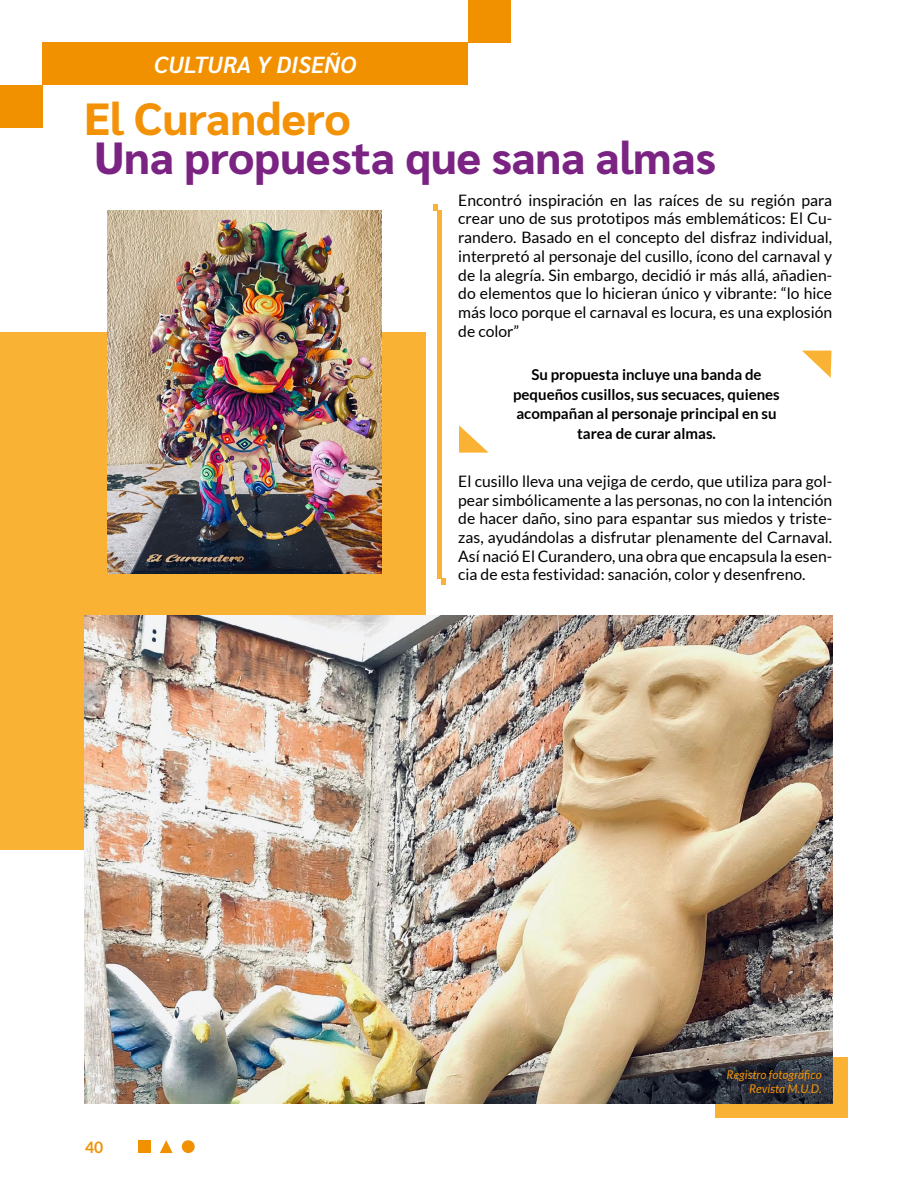
<style>
.page{position:relative;width:918px;height:1188px;background:#fff}
.page>*{position:absolute;margin:0;border:0;box-sizing:border-box;transform-origin:0 0}
.t1{font:800 45px "Sarabun";color:#7b2383}
.t2{font:800 45px "Sarabun";color:#f39207}
.t3{font:italic 600 23.25px "Sarabun";color:#fff}
.t4{font:15.75px/18.8px "Lato";color:#000;text-align:justify}
.t5{font:700 15.75px "Lato";color:#f29100}
.t6{font:700 15px/19.5px "Lato";color:#000;text-align:center}
.t7{font:italic 12px/14.4px "Lato";color:#f29207;text-align:right}
</style>
<div class="page">
<div style="left:715px;top:1057px;width:132px;height:60px;background:#f9b234"></div>
<div style="left:0;top:332px;width:425px;height:517px;background:#f9b234"></div>
<img style="left:84px;top:615px;width:748px;height:488px">
<img style="left:108px;top:211px;width:273px;height:362px">
<svg style="left:433px;top:204px;width:5px;height:7px"></svg>
<hr style="left:438px;top:210px;width:4px;height:369px;background:#f9b234">
<svg style="left:442px;top:579px;width:4px;height:6px"></svg>
<svg style="left:459px;top:425px;width:30px;height:28px"></svg>
<svg style="left:802px;top:351px;width:29px;height:27px"></svg>
<div style="left:468px;top:0;width:42px;height:43px;background:#f29100"></div>
<div style="left:43px;top:43px;width:425px;height:42px;background:#f29100"></div>
<div style="left:0;top:85px;width:43px;height:43px;background:#f29100"></div>
<div style="left:138px;top:1140px;width:13px;height:13px;background:#f29100"></div>
<div style="left:182px;top:1140px;width:13px;height:13px;background:#f29100;border-radius:50%"></div>
<svg style="left:160px;top:1140px;width:13px;height:13px"></svg>
<h2 class="t3" style="left:154px;top:51px;width:204px">CULTURA Y DISEÑO</h2>
<h1 class="t2" style="left:84px;top:93px;width:268px">El Curandero</h1>
<h1 class="t1" style="left:95px;top:133px;width:623px">Una propuesta que sana almas</h1>
<p class="t4" style="left:458px;top:190px;width:376px">Encontró inspiración en las raíces de su región para crear uno de sus prototipos más emblemáticos: El Cu&shy;randero. Basado en el concepto del disfraz individual, interpretó al personaje del cusillo, ícono del carnaval y de la alegría. Sin embargo, decidió ir más allá, añadien&shy;do elementos que lo hicieran único y vibrante: “lo hice más loco porque el carnaval es locura, es una explosión de color”</p>
<p class="t6" style="left:513px;top:365px;width:268px">Su propuesta incluye una banda de pequeños cusillos, sus secuaces, quienes acompañan al personaje principal en su tarea de curar almas.</p>
<p class="t4" style="left:458px;top:472px;width:376px">El cusillo lleva una vejiga de cerdo, que utiliza para gol&shy;pear simbólicamente a las personas, no con la intención de hacer daño, sino para espantar sus miedos y triste&shy;zas, ayudándolas a disfrutar plenamente del Carnaval.<br>Así nació El Curandero, una obra que encapsula la esen&shy;cia de esta festividad: sanación, color y desenfreno.</p>
<p class="t5" style="left:85px;top:1138px;width:20px">40</p>
<p class="t7" style="left:727px;top:1067px;width:97px">Registro fotográfico<br>Revista M.U.D.</p>
</div>
